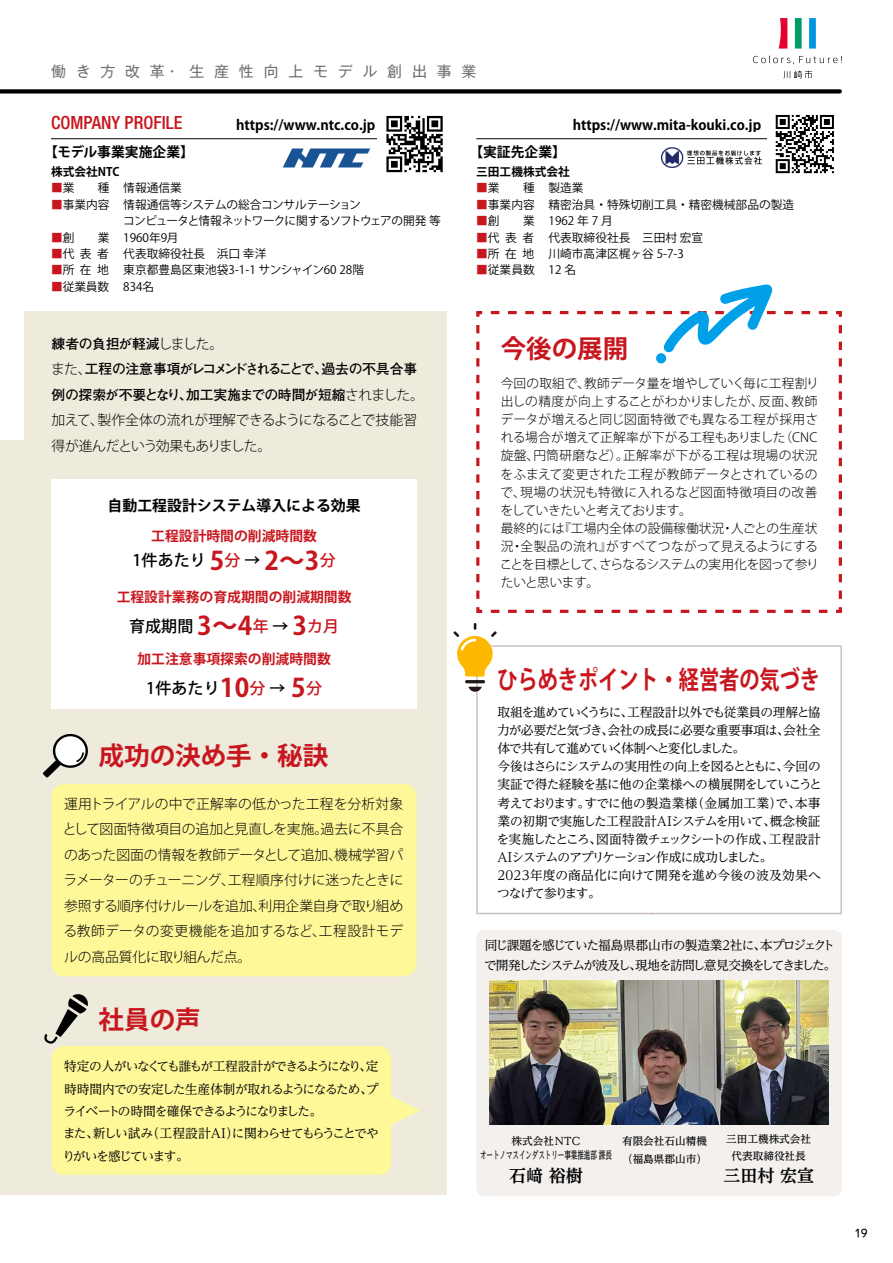
<style>
.page{position:relative;width:893px;height:1263px;background:#fff}
.page>*{position:absolute;margin:0;border:0;box-sizing:border-box;transform-origin:0 0}
.t1{font:700 25.5px "Koz Go Pr 6 N";color:#c8161e}
.t2{font:700 25.5px "Koz Go Pr 6 N";color:#c8161e;scale:.79 1}
.t3{font:18px "Helvetica Neue Medium 3";color:#c8161e}
.t4{font:700 16.95px "UD Reimin Pro";color:#000}
.t5{font:500 15.9px "Koz Go Pr 6 N";letter-spacing:.01em;color:#000}
.t6{font:14.85px "Gothic MB101 Pro";letter-spacing:.66em;color:#727171}
.t7{font:700 14.85px "Koz Go Pr 6 N";color:#000}
.t8{font:300 13.8px/25.5px "Koz Go Pr 6 N";letter-spacing:-.015em;color:#000;text-align:justify}
.t9{font:700 13.8px/25.5px "Futo Go B101 Pro";letter-spacing:-.025em;color:#000}
.t10{font:700 13.8px "Koz Go Pr 6 N";color:#000}
.t11{font:300 13.8px/25.5px "Koz Go Pr 6 N";letter-spacing:-.035em;color:#000}
.t12{font:700 13.8px "Koz Go Pr 6 N";color:#c8161e}
.t13{font:300 12.75px/18.1px "Koz Go Pr 6 N";color:#000}
.t14{font:12.75px/18.1px "UD Reimin Pro";letter-spacing:-.055em;color:#000}
.t15{font:12.75px/22.4px "UD Reimin Pro";letter-spacing:-.105em;color:#000}
.t16{font:12.75px/20.2px "UD Reimin Pro";letter-spacing:-.11em;color:#000}
.t17{font:12.75px "OCR B";color:#000}
.t18{font:11.7px "Koz Go Pr 6 N";color:#000}
.t19{font:11.7px/16.5px "Koz Go Pr 6 N";letter-spacing:-.04em;color:#000}
.t20{font:700 11.7px "Koz Go Pr 6 N";color:#000}
.t21{font:500 10.65px/16.5px "UD Reimin Pro";color:#000;text-align:center}
.s1{color:#c8161e}
.s2{font-family:"Koz Go Pr 6 N";font-weight:300}
.s3{font-weight:700;font-size:25.5px;color:#c8161e}
</style>
<div class="page">
<div style="left:0;top:440px;width:446px;height:755px;background:#eeeadc"></div>
<div style="left:24px;top:311px;width:422px;height:760px;background:#eeeadc"></div>
<div style="left:809px;top:18px;width:7px;height:31px;background:#0097e0"></div>
<svg style="left:779px;top:18px;width:8px;height:31px"></svg>
<div style="left:795px;top:18px;width:7px;height:31px;background:#009b63"></div>
<svg style="left:753px;top:56px;width:89px;height:8px"></svg>
<svg style="left:784px;top:71px;width:28px;height:7px"></svg>
<div style="left:51px;top:479px;width:366px;height:229px;background:#fff"></div>
<div style="left:0;top:89px;width:840px;height:5px;background:#000"></div>
<hr style="left:51px;top:138px;width:395px;height:1px;background:#000">
<div style="left:377px;top:107px;width:75px;height:74px;background:#fff"></div>
<svg style="left:386px;top:116px;width:57px;height:56px"></svg>
<img style="left:662px;top:139px;width:99px;height:30px">
<img style="left:282px;top:148px;width:89px;height:20px">
<svg style="left:476px;top:311px;width:366px;height:302px"></svg>
<svg style="left:486px;top:284px;width:341px;height:80px"></svg>
<div style="left:52px;top:784px;width:365px;height:192px;background:#fff899;border-radius:13px"></div>
<svg style="left:43px;top:734px;width:45px;height:44px"></svg>
<svg style="left:44px;top:994px;width:44px;height:50px"></svg>
<div style="left:52px;top:1046px;width:339px;height:129px;background:#fff899;border-radius:13px"></div>
<svg style="left:391px;top:1094px;width:30px;height:33px"></svg>
<div style="left:476px;top:930px;width:366px;height:266px;background:#f3f0ee;border-radius:9px"></div>
<hr style="left:476px;top:138px;width:359px;height:1px;background:#000">
<div style="left:768px;top:107px;width:74px;height:74px;background:#fff"></div>
<svg style="left:776px;top:115px;width:58px;height:58px"></svg>
<svg style="left:475px;top:645px;width:367px;height:270px"></svg>
<hr style="left:465px;top:680px;width:20px;height:3px;background:#231815;border-radius:2px">
<svg style="left:468px;top:687px;width:14px;height:5px"></svg>
<svg style="left:453px;top:623px;width:44px;height:53px"></svg>
<img style="left:489px;top:980px;width:340px;height:144px">
<p class="t6" style="left:51px;top:59px;width:442px">働き方改革・生産性向上モデル創出事業　</p>
<h2 class="t3" style="left:51px;top:115px;width:133px">COMPANY PROFILE</h2>
<p class="t10" style="left:236px;top:117px;width:141px">https://www.ntc.co.jp</p>
<p class="t10" style="left:573px;top:117px;width:190px">https://www.mita-kouki.co.jp</p>
<p class="t10" style="left:44px;top:144px;width:151px">【モデル事業実施企業】</p>
<p class="t20" style="left:51px;top:165px;width:70px">株式会社NTC</p>
<p class="t18" style="left:51px;top:181px;width:132px"><span class="s1">■</span>業　　種 情報通信業</p>
<p class="t19" style="left:123px;top:196px;width:319px;text-indent:-72px"><span class="s1">■</span>事業内容 情報通信等システムの総合コンサルテーション<br>コンピュータと情報ネットワークに関するソフトウェアの開発 等</p>
<p class="t18" style="left:51px;top:231px;width:129px"><span class="s1">■</span>創　　業 1960年9月</p>
<p class="t18" style="left:51px;top:247px;width:217px"><span class="s1">■</span>代表者 代表取締役社長　浜口 幸洋</p>
<p class="t18" style="left:51px;top:264px;width:314px"><span class="s1">■</span>所在地 東京都豊島区東池袋3-1-1 サンシャイン60 28階</p>
<p class="t18" style="left:51px;top:280px;width:105px"><span class="s1">■</span>従業員数 834名</p>
<p class="t9" style="left:51px;top:329px;width:374px">練者の負担が軽減<span class="s2">しました。<br>また、</span>工程の注意事項がレコメンドされることで、過去の不具合事例の探索が不要となり、加工実施までの時間が短縮<span class="s2">されました。</span></p>
<p class="t11" style="left:52px;top:408px;width:367px">加えて、製作全体の流れが理解できるようになることで技能習得が進んだという効果もありました。</p>
<p class="t7" style="left:108px;top:498px;width:254px">自動工程設計システム導入による効果</p>
<p class="t12" style="left:151px;top:528px;width:167px">工程設計時間の削減時間数</p>
<p class="t5" style="left:133px;top:551px;width:205px">1件あたり <span class="s3">5</span><span class="s1">分</span> → <span class="s3">2～3</span><span class="s1">分</span></p>
<p class="t12" style="left:117px;top:589px;width:236px">工程設計業務の育成期間の削減期間数</p>
<p class="t5" style="left:129px;top:617px;width:212px">育成期間 <span class="s3">3～4</span><span class="s1">年</span> → <span class="s3">3</span><span class="s1">カ月</span></p>
<p class="t12" style="left:137px;top:651px;width:195px">加工注意事項探索の削減時間数</p>
<p class="t5" style="left:146px;top:679px;width:177px">1件あたり<span class="s3">10</span><span class="s1">分</span> → <span class="s3">5</span><span class="s1">分</span></p>
<h1 class="t1" style="left:99px;top:742px;width:231px">成功の決め手・秘訣</h1>
<p class="t8" style="left:63px;top:791px;width:342px">運用トライアルの中で正解率の低かった工程を分析対象として図面特徴項目の追加と見直しを実施。過去に不具合のあった図面の情報を教師データとして追加、機械学習パラメーターのチューニング、工程順序付けに迷ったときに参照する順序付けルールを追加、利用企業自身で取り組める教師データの変更機能を追加するなど、工程設計モデルの高品質化に取り組んだ点。</p>
<h1 class="t1" style="left:99px;top:1005px;width:104px">社員の声</h1>
<p class="t15" style="left:62px;top:1055px;width:318px">特定の人がいなくても誰もが工程設計ができるようになり、定時時間内での安定した生産体制が取れるようになるため、プライベートの時間を確保できるようになりました。<br>また、新しい試み（工程設計ＡＩ）に関わらせてもらうことでやりがいを感じています。</p>
<p class="t10" style="left:469px;top:144px;width:98px">【実証先企業】</p>
<p class="t20" style="left:476px;top:165px;width:95px">三田工機株式会社</p>
<p class="t18" style="left:476px;top:181px;width:109px"><span class="s1">■</span>業　　種 製造業</p>
<p class="t18" style="left:476px;top:198px;width:319px"><span class="s1">■</span>事業内容 精密治具・特殊切削工具・精密機械部品の製造</p>
<p class="t18" style="left:476px;top:214px;width:138px"><span class="s1">■</span>創　　業 1962 年 7 月</p>
<p class="t18" style="left:476px;top:231px;width:229px"><span class="s1">■</span>代表者 代表取締役社長　三田村 宏宣</p>
<p class="t18" style="left:476px;top:247px;width:209px"><span class="s1">■</span>所在地 川崎市高津区梶ヶ谷 5-7-3</p>
<p class="t18" style="left:476px;top:264px;width:101px"><span class="s1">■</span>従業員数 12 名</p>
<h1 class="t1" style="left:501px;top:334px;width:129px">今後の展開</h1>
<p class="t13" style="left:500px;top:375px;width:321px">今回の取組で、教師データ量を増やしていく毎に工程割り出しの精度が向上することがわかりましたが、反面、教師データが増えると同じ図面特徴でも異なる工程が採用される場合が増えて正解率が下がる工程もありました（CNC旋盤、円筒研磨など）。正解率が下がる工程は現場の状況をふまえて変更された工程が教師データとされているので、現場の状況も特徴に入れるなど図面特徴項目の改善をしていきたいと考えております。<br>最終的には『工場内全体の設備稼働状況・人ごとの生産状況・全製品の流れ』がすべてつながって見えるようにすることを目標として、さらなるシステムの実用化を図って参りたいと思います。</p>
<h1 class="t2" style="left:497px;top:665px;width:410px">ひらめきポイント・経営者の気づき</h1>
<p class="t14" style="left:496px;top:703px;width:327px">取組を進めていくうちに、工程設計以外でも従業員の理解と協力が必要だと気づき、会社の成長に必要な重要事項は、会社全体で共有して進めていく体制へと変化しました。<br>今後はさらにシステムの実用性の向上を図るとともに、今回の実証で得た経験を基に他の企業様への横展開をしていこうと考えております。すでに他の製造業様（金属加工業）で、本事業の初期で実施した工程設計AIシステムを用いて、概念検証を実施したところ、図面特徴チェックシートの作成、工程設計<br>AIシステムのアプリケーション作成に成功しました。<br>2023年度の商品化に向けて開発を進め今後の波及効果へつなげて参ります。</p>
<p class="t16" style="left:484px;top:934px;width:354px">同じ課題を感じていた福島県郡山市の製造業２社に、本プロジェクトで開発したシステムが波及し、現地を訪問し意見交換をしてきました。</p>
<p class="t21" style="left:480px;top:1133px;width:133px;line-height:14.9px">株式会社NTC<br>オートノマスインダストリー事業推進部 課長</p>
<h3 class="t4" style="left:509px;top:1162px;width:75px">石﨑 裕樹</h3>
<p class="t21" style="left:622px;top:1131px;width:87px;line-height:18px;text-align:left">有限会社石山精機（福島県郡山市）</p>
<p class="t21" style="left:726px;top:1130px;width:87px">三田工機株式会社代表取締役社長</p>
<h3 class="t4" style="left:723px;top:1162px;width:92px">三田村 宏宣</h3>
<p class="t17" style="left:855px;top:1227px;width:14px">19</p>
</div>
